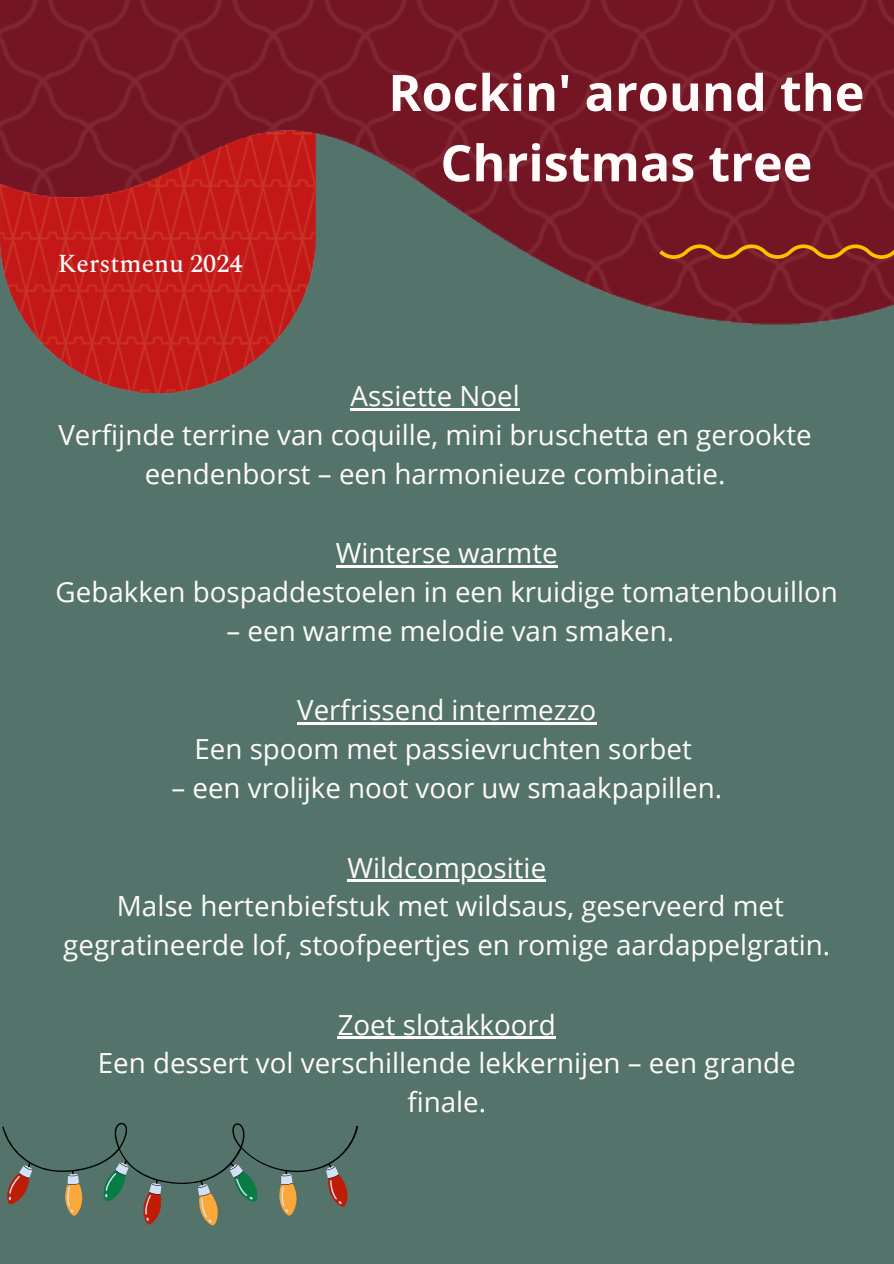
<style>
.page{position:relative;width:894px;height:1264px;background:#fff}
.page>*{position:absolute;margin:0;border:0;box-sizing:border-box;transform-origin:0 0}
.t1{font:700 50.25px/70.3px "Open Sans";color:#fffbfb;text-align:center}
.t2{font:27.75px/38.8px "Open Sans";color:#fffbfb;text-align:center}
.t3{font:500 25.5px "Spectral";color:#fffbfb}
</style>
<div class="page">
<div style="left:0;top:0;width:893px;height:1263px;background:#53736b"></div>
<img style="left:26px;top:324px;width:263px;height:68px">
<img style="left:0;top:0;width:893px;height:324px">
<svg style="left:659px;top:242px;width:234px;height:19px;background:#923c1d"></svg>
<svg style="left:2px;top:1122px;width:356px;height:103px"></svg>
<hr style="left:297px;top:722px;width:299px;height:2px;background:#fffbfb">
<hr style="left:336px;top:565px;width:221px;height:2px;background:#fffbfb">
<hr style="left:350px;top:408px;width:169px;height:2px;background:#fffbfb">
<hr style="left:347px;top:879px;width:199px;height:2px;background:#fffbfb">
<hr style="left:337px;top:1036px;width:219px;height:2px;background:#fffbfb">
<p class="t3" style="left:58px;top:245px;width:186px">Kerstmenu 2024</p>
<p class="t1" style="left:388px;top:56px;width:477px">Rockin' around the<br>Christmas tree</p>
<p class="t2" style="left:350px;top:376px;width:171px">Assiette Noel</p>
<p class="t2" style="left:58px;top:415px;width:754px">Verfijnde terrine van coquille, mini bruschetta en gerookte eendenborst – een harmonieuze combinatie.</p>
<p class="t2" style="left:336px;top:533px;width:223px">Winterse warmte</p>
<p class="t2" style="left:56px;top:572px;width:783px">Gebakken bospaddestoelen in een kruidige tomatenbouillon</p>
<p class="t2" style="left:226px;top:611px;width:449px">– een warme melodie van smaken.</p>
<h1 class="t2" style="left:297px;top:690px;width:300px">Verfrissend intermezzo</h1>
<p class="t2" style="left:194px;top:729px;width:499px">Een spoom met passievruchten sorbet</p>
<p class="t2" style="left:171px;top:768px;width:552px">– een vrolijke noot voor uw smaakpapillen.</p>
<p class="t2" style="left:347px;top:847px;width:200px">Wildcompositie</p>
<p class="t2" style="left:63px;top:886px;width:768px">Malse hertenbiefstuk met wildsaus, geserveerd met gegratineerde lof, stoofpeertjes en romige aardappelgratin.</p>
<p class="t2" style="left:337px;top:1004px;width:220px">Zoet slotakkoord</p>
<p class="t2" style="left:98px;top:1043px;width:699px">Een dessert vol verschillende lekkernijen – een grande finale.</p>
</div>
